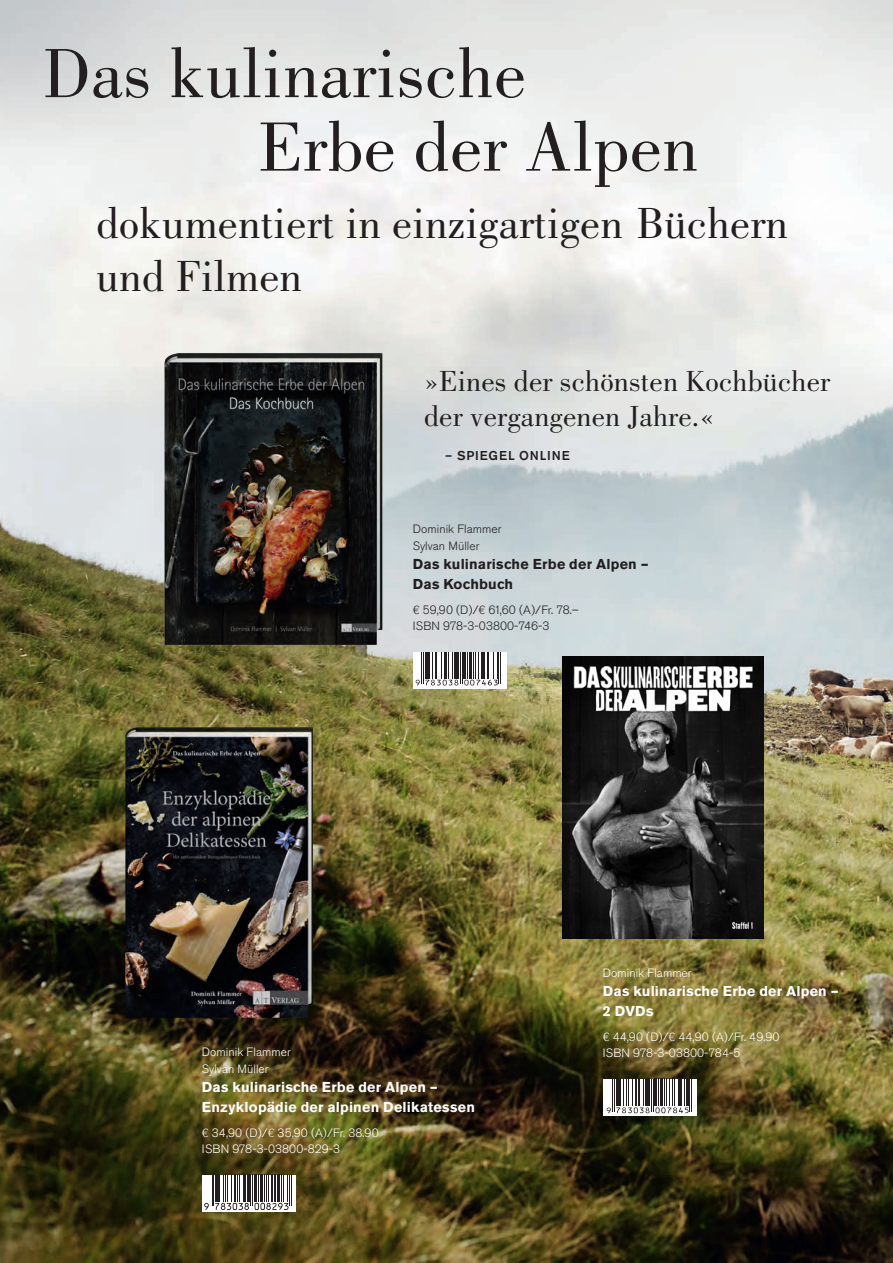
<style>
.page{position:relative;width:893px;height:1263px;background:#fff}
.page>*{position:absolute;margin:0;border:0;box-sizing:border-box;transform-origin:0 0}
.t1{font:72px/73.5px "Bodoni";letter-spacing:.005em;color:#231f20}
.t2{font:45px/52.5px "Bodoni";letter-spacing:.005em;color:#231f20}
.t3{font:30px/34.5px "Bodoni";letter-spacing:.005em;color:#231f20}
.t4{font:700 14.25px/19.5px "Akzidenz Grotesk BQ";letter-spacing:.015em;color:#fff}
.t5{font:700 14.25px/19.5px "Akzidenz Grotesk BQ";letter-spacing:.015em;color:#231f20}
.t6{font:500 12.75px "Akzidenz Grotesk BQ";letter-spacing:.065em;color:#231f20}
.t7{font:300 12px/16.5px "Akzidenz Grotesk BQ";letter-spacing:.005em;color:#fff}
.t8{font:300 12px/16.5px "Akzidenz Grotesk BQ";letter-spacing:.005em;color:#231f20}
.s1{font-family:"Helvetica"}
</style>
<div class="page">
<img style="left:0;top:0;width:893px;height:1263px">
<img style="left:150px;top:334px;width:248px;height:327px">
<img style="left:125px;top:727px;width:188px;height:291px">
<img style="left:563px;top:657px;width:201px;height:281px">
<div style="left:413px;top:652px;width:93px;height:37px;background:#fff"></div>
<hr style="left:457px;top:652px;width:2px;height:26px;background:#231f20">
<hr style="left:460px;top:652px;width:1px;height:32px;background:#231f20">
<hr style="left:462px;top:652px;width:1px;height:32px;background:#231f20">
<hr style="left:463px;top:652px;width:3px;height:26px;background:#231f20">
<hr style="left:498px;top:652px;width:1px;height:32px;background:#231f20">
<hr style="left:500px;top:652px;width:1px;height:32px;background:#231f20">
<svg style="left:416px;top:652px;width:42px;height:33px"></svg>
<svg style="left:464px;top:652px;width:34px;height:33px"></svg>
<svg style="left:603px;top:1079px;width:93px;height:36px"></svg>
<hr style="left:648px;top:1079px;width:2px;height:27px;background:#231f20">
<hr style="left:651px;top:1079px;width:1px;height:32px;background:#231f20">
<hr style="left:653px;top:1079px;width:1px;height:32px;background:#231f20">
<hr style="left:654px;top:1079px;width:3px;height:27px;background:#231f20">
<hr style="left:690px;top:1079px;width:1px;height:32px;background:#231f20">
<hr style="left:691px;top:1079px;width:1px;height:32px;background:#231f20">
<svg style="left:607px;top:1079px;width:42px;height:34px"></svg>
<svg style="left:655px;top:1079px;width:34px;height:34px"></svg>
<div style="left:202px;top:1175px;width:93px;height:37px;background:#fff"></div>
<svg style="left:204px;top:1203px;width:5px;height:7px"></svg>
<hr style="left:212px;top:1175px;width:1px;height:31px;background:#231f20">
<hr style="left:213px;top:1175px;width:1px;height:31px;background:#231f20">
<svg style="left:215px;top:1175px;width:74px;height:35px"></svg>
<hr style="left:289px;top:1175px;width:1px;height:31px;background:#231f20">
<hr style="left:291px;top:1175px;width:1px;height:31px;background:#231f20">
<h1 class="t1" style="left:259px;top:37px;width:441px;text-indent:-216px">Das kulinarische<br>Erbe der Alpen</h1>
<h2 class="t2" style="left:97px;top:197px;width:693px">dokumentiert in einzigartigen Büchern und Filmen</h2>
<h3 class="t3" style="left:424px;top:364px;width:408px">»Eines der schönsten Kochbücher der vergangenen Jahre.«</h3>
<p class="t6" style="left:445px;top:448px;width:126px">– SPIEGEL ONLINE</p>
<p class="t8" style="left:413px;top:521px;width:90px">Dominik Flammer<br>Sylvan Müller</p>
<p class="t5" style="left:413px;top:555px;width:237px">Das kulinarische Erbe der Alpen –<br>Das Kochbuch</p>
<p class="t8" style="left:413px;top:602px;width:168px"><span class="s1">€</span> 59,90 (D)/<span class="s1">€</span> 61,60 (A)/Fr. 78.–<br>ISBN 978-3-03800-746-3</p>
<p class="t7" style="left:603px;top:965px;width:90px">Dominik Flammer</p>
<p class="t4" style="left:603px;top:982px;width:237px">Das kulinarische Erbe der Alpen –<br>2 DVDs</p>
<p class="t7" style="left:603px;top:1029px;width:178px"><span class="s1">€</span> 44,90 (D)/<span class="s1">€</span> 44,90 (A)/Fr. 49.90</p>
<p class="t7" style="left:202px;top:1044px;width:90px">Dominik Flammer</p>
<p class="t7" style="left:603px;top:1045px;width:139px">ISBN 978-3-03800-784-5</p>
<p class="t7" style="left:202px;top:1061px;width:68px">Sylvan Müller</p>
<p class="t4" style="left:202px;top:1078px;width:274px">Das kulinarische Erbe der Alpen –<br>Enzyklopädie der alpinen Delikatessen</p>
<p class="t7" style="left:202px;top:1125px;width:178px"><span class="s1">€</span> 34,90 (D)/<span class="s1">€</span> 35,90 (A)/Fr. 38.90<br>ISBN 978-3-03800-829-3</p>
</div>
